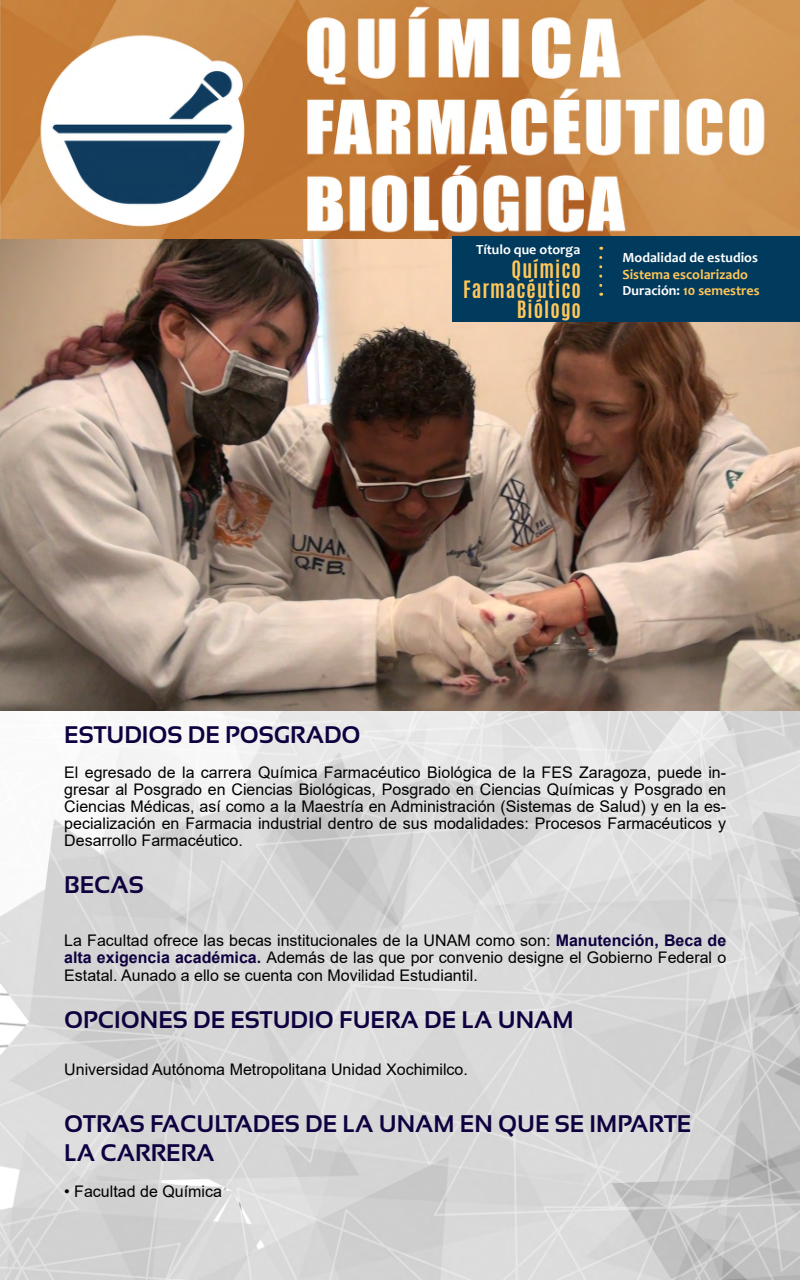
<style>
.page{position:relative;width:800px;height:1280px;background:#fff}
.page>*{position:absolute;margin:0;border:0;box-sizing:border-box;transform-origin:0 0}
.t1{font:700 24px/28.8px "Sansation";color:#0f003f}
.t2{font:700 20px/20px "Antonio";letter-spacing:.05em;color:#ffc759;text-align:right}
.t3{font:16px/17px "Arial";color:#000;text-align:justify}
.t4{font:700 14px/16.8px "Candara";color:#ffc759}
.t5{font:700 14px "Candara";color:#fff}
.s1{color:#fff}
.s2{font-weight:700;color:#0f003f}
</style>
<div class="page">
<img style="left:0;top:0;width:800px;height:1280px">
<img style="left:0;top:239px;width:800px;height:472px">
<div style="left:452px;top:237px;width:348px;height:85px;background:#003a5d"></div>
<svg style="left:599px;top:257px;width:3px;height:39px"></svg>
<p class="t5" style="left:476px;top:240px;width:106px">Título que otorga</p>
<p class="t2" style="left:463px;top:260px;width:120px">Químico<br>Farmacéutico<br>Biólogo</p>
<p class="t5" style="left:622px;top:249px;width:137px">Modalidad de estudios</p>
<p class="t4" style="left:622px;top:266px;width:139px">Sistema escolarizado<br><span class="s1">Duración:</span> 10 semestres</p>
<h1 class="t1" style="left:64px;top:721px;width:298px">ESTUDIOS DE POSGRADO</h1>
<p class="t3" style="left:64px;top:764px;width:663px">El egresado de la carrera Química Farmacéutico Biológica de la FES Zaragoza, puede in&shy;gresar al Posgrado en Ciencias Biológicas, Posgrado en Ciencias Químicas y Posgrado en Ciencias Médicas, así como a la Maestría en Administración (Sistemas de Salud) y en la es&shy;pecialización en Farmacia industrial dentro de sus modalidades: Procesos Farmacéuticos y Desarrollo Farmacéutico.</p>
<h1 class="t1" style="left:64px;top:871px;width:81px">BECAS</h1>
<p class="t3" style="left:64px;top:932px;width:663px;line-height:17.5px">La Facultad ofrece las becas institucionales de la UNAM como son: <span class="s2">Manutención, Beca de alta exigencia académica.</span> Además de las que por convenio designe el Gobierno Federal o Estatal. Aunado a ello se cuenta con Movilidad Estudiantil.</p>
<h1 class="t1" style="left:64px;top:1005px;width:511px">OPCIONES DE ESTUDIO FUERA DE LA UNAM</h1>
<p class="t3" style="left:64px;top:1061px;width:405px">Universidad Autónoma Metropolitana Unidad Xochimilco.</p>
<h1 class="t1" style="left:64px;top:1110px;width:629px">OTRAS FACULTADES DE LA UNAM EN QUE SE IMPARTE<br>LA CARRERA</h1>
<p class="t3" style="left:64px;top:1183px;width:159px">• Facultad de Química</p>
</div>
